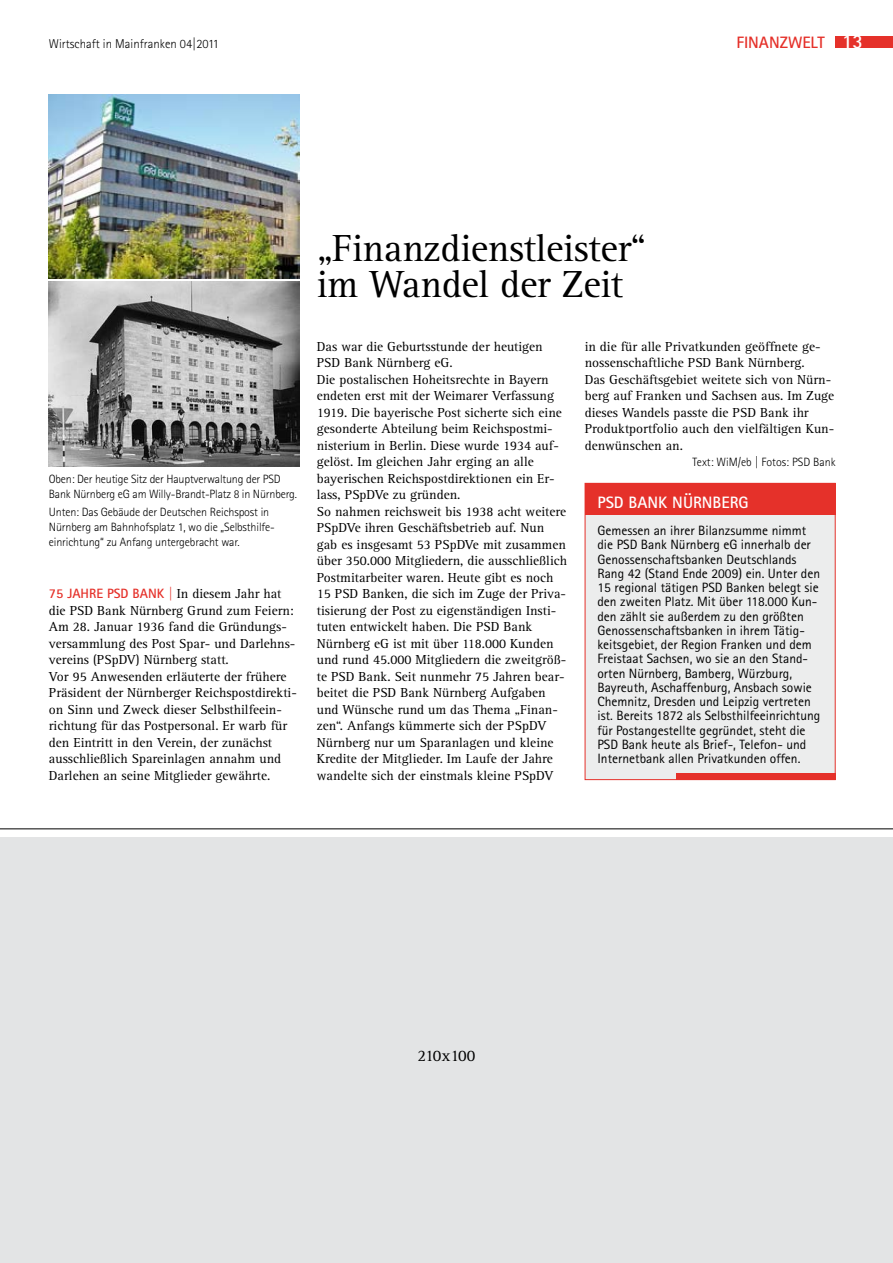
<style>
.page{position:relative;width:893px;height:1263px;background:#fff}
.page>*{position:absolute;margin:0;border:0;box-sizing:border-box;transform-origin:0 0}
.t1{font:39px/36px "Rotis Serif Pro";letter-spacing:-.01em;color:#000}
.t2{font:700 16.5px "Rotis Sans Serif Pro";color:#fff}
.t3{font:700 16.5px "Rotis Sans Serif Pro";color:#e5312a}
.t4{font:16.5px "Rotis Serif";letter-spacing:-.03em;color:#000}
.t5{font:13.5px/16.5px "Rotis Serif Pro";color:#000}
.t6{font:13.5px/14.2px "Rotis Sans Serif Pro";color:#000}
.t7{font:700 13.5px "Rotis Sans Serif Pro";color:#e5312a}
.t8{font:300 12.75px "Rotis Sans Serif Pro";color:#000}
.t9{font:300 12px/15px "Rotis Sans Serif Pro";letter-spacing:-.01em;color:#000}
.s1{font-size:19.5px;color:#fff}
.s2{font-family:"Rotis Serif Pro";font-weight:400;color:#000}
</style>
<div class="page">
<div style="left:836px;top:36px;width:57px;height:12px;background:#e5312a"></div>
<div style="left:0;top:838px;width:893px;height:425px;background:#e3e4e5"></div>
<hr style="left:0;top:828px;width:893px;height:1px;background:#000">
<div style="left:585px;top:483px;width:251px;height:297px;background:#eceded;border:1px solid #e5312a"></div>
<div style="left:585px;top:483px;width:251px;height:31px;background:#e5312a"></div>
<div style="left:676px;top:774px;width:160px;height:6px;background:#e5312a"></div>
<img style="left:49px;top:282px;width:251px;height:184px">
<img style="left:49px;top:94px;width:251px;height:185px">
<p class="t8" style="left:49px;top:36px;width:172px">Wirtschaft in Mainfranken 04|2011</p>
<p class="t3" style="left:736px;top:32px;width:128px">FINANZWELT <span class="s1">13</span></p>
<p class="t9" style="left:49px;top:472px;width:250px">Oben: Der heutige Sitz der Hauptverwaltung der PSD<br>Bank Nürnberg eG am Willy-Brandt-Platz 8 in Nürnberg.</p>
<p class="t9" style="left:49px;top:505px;width:226px">Unten: Das Gebäude der Deutschen Reichspost in<br>Nürnberg am Bahnhofsplatz 1, wo die „Selbsthilfe&shy;einrichtung“ zu Anfang untergebracht war.</p>
<p class="t7" style="left:49px;top:585px;width:234px">75 JAHR E PSD BANK | <span class="s2">In diesem Jahr hat</span></p>
<p class="t5" style="left:49px;top:602px;width:249px">die PSD Bank Nürnberg Grund zum Feiern:<br>Am 28. Januar 1936 fand die Gründungs&shy;versammlung des Post Spar- und Darlehns&shy;vereins (PSpDV) Nürnberg statt.<br>Vor 95 Anwesenden erläuterte der frühere Präsident der Nürnberger Reichspostdirekti&shy;on Sinn und Zweck dieser Selbsthilfeein&shy;richtung für das Postpersonal. Er warb für den Eintritt in den Verein, der zunächst ausschließlich Spareinlagen annahm und Darlehen an seine Mitglieder gewährte.</p>
<h1 class="t1" style="left:317px;top:230px;width:331px">„Finanzdienstleister“ im Wandel der Zeit</h1>
<p class="t5" style="left:317px;top:338px;width:252px">Das war die Geburtsstunde der heutigen PSD Bank Nürnberg eG.<br>Die postalischen Hoheitsrechte in Bayern endeten erst mit der Weimarer Verfassung 1919. Die bayerische Post sicherte sich eine gesonderte Abteilung beim Reichspostmi&shy;nisterium in Berlin. Diese wurde 1934 auf&shy;gelöst. Im gleichen Jahr erging an alle bayerischen Reichspostdirektionen ein Er&shy;lass, PSpDVe zu gründen.<br>So nahmen reichsweit bis 1938 acht weitere PSpDVe ihren Geschäftsbetrieb auf. Nun gab es insgesamt 53 PSpDVe mit zusammen über 350.000 Mitgliedern, die ausschließlich Postmitarbeiter waren. Heute gibt es noch 15 PSD Banken, die sich im Zuge der Priva&shy;tisierung der Post zu eigenständigen Insti&shy;tuten entwickelt haben. Die PSD Bank Nürnberg eG ist mit über 118.000 Kunden und rund 45.000 Mitgliedern die zweitgröß&shy;te PSD Bank. Seit nunmehr 75 Jahren bear&shy;beitet die PSD Bank Nürnberg Aufgaben und Wünsche rund um das Thema „Finan&shy;zen“. Anfangs kümmerte sich der PSpDV Nürnberg nur um Sparanlagen und kleine Kredite der Mitglieder. Im Laufe der Jahre wandelte sich der einstmals kleine PSpDV</p>
<p class="t5" style="left:585px;top:338px;width:251px">in die für alle Privatkunden geöffnete ge&shy;nossenschaftliche PSD Bank Nürnberg.<br>Das Geschäftsgebiet weitete sich von Nürn&shy;berg auf Franken und Sachsen aus. Im Zuge dieses Wandels passte die PSD Bank ihr Produktportfolio auch den vielfältigen Kun&shy;denwünschen an.</p>
<p class="t9" style="left:692px;top:455px;width:145px">Text: WiM/eb | Fotos: PSD Bank</p>
<p class="t2" style="left:597px;top:492px;width:153px">PSD BANK N ÜRNBERG</p>
<p class="t6" style="left:597px;top:523px;width:224px">Gemessen an ihrer Bilanzsumme nimmt die PSD Bank Nürnberg eG innerhalb der Genossenschaftsbanken Deutschlands Rang 42 (Stand Ende 2009) ein. Unter den 15 regional tätigen PSD Banken belegt sie den zweiten Platz. Mit über 118.000 Kun&shy;den zählt sie außerdem zu den größten Genossenschaftsbanken in ihrem Tätig&shy;keitsgebiet, der Region Franken und dem Freistaat Sachsen, wo sie an den Stand&shy;orten Nürnberg, Bamberg, Würzburg, Bayreuth, Aschaffenburg, Ansbach sowie Chemnitz, Dresden und Leipzig vertreten ist. Bereits 1872 als Selbsthilfeeinrichtung für Postangestellte gegründet, steht die PSD Bank heute als Brief-, Telefon- und Internetbank allen Privatkunden offen.</p>
<p class="t4" style="left:418px;top:1046px;width:59px">210x100</p>
</div>
